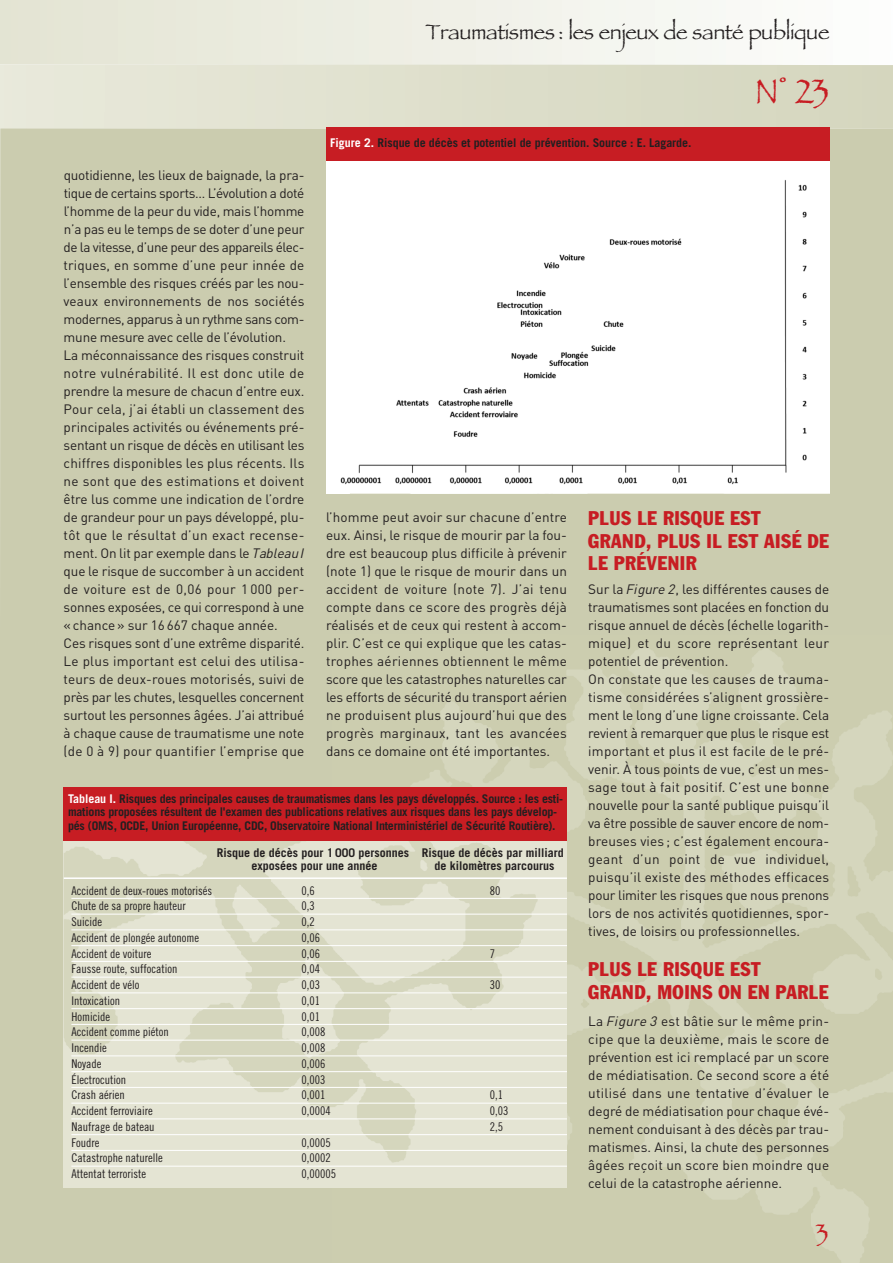
<style>
.page{position:relative;width:893px;height:1263px;background:#fff}
.page>*{position:absolute;margin:0;border:0;box-sizing:border-box;transform-origin:0 0}
.t1{font:36px "Papyrus";color:#c71d23}
.t2{font:27px "Papyrus";color:#c71d23}
.t3{font:21.75px "Papyrus";letter-spacing:-.02em;color:#231f20}
.t4{font:condensed 19.5px/22.5px "Franklin Gothic Std";letter-spacing:.025em;color:#c71d23}
.t5{font:13.5px/18px "DIN";color:#231f20}
.t6{font:700 12px/13.5px "Trade Gothic LT Std";letter-spacing:-.015em;color:#231f20}
.t7{font:12px "Trade Gothic LT Std Cn 18";color:#231f20}
.s1{color:#fff}
.s2{font-style:italic}
</style>
<div class="page">
<div style="left:1px;top:129px;width:892px;height:1134px;background:#cbccaf"></div>
<img style="left:331px;top:634px;width:562px;height:629px">
<svg style="left:0;top:0;width:719px;height:64px"></svg>
<svg style="left:0;top:64px;width:893px;height:65px;background:#deddcb"></svg>
<div style="left:326px;top:128px;width:503px;height:34px;background:#c71d23"></div>
<img style="left:326px;top:162px;width:503px;height:330px">
<div style="left:64px;top:816px;width:503px;height:371px;background:#e4e4d3"></div>
<img style="left:64px;top:840px;width:493px;height:326px">
<div style="left:64px;top:787px;width:503px;height:53px;background:#c71d23"></div>
<hr style="left:71px;top:898px;width:496px;height:1px;background:#fff">
<hr style="left:71px;top:914px;width:496px;height:1px;background:#fff">
<hr style="left:71px;top:929px;width:496px;height:1px;background:#fff">
<hr style="left:71px;top:945px;width:496px;height:1px;background:#fff">
<hr style="left:71px;top:961px;width:496px;height:1px;background:#fff">
<hr style="left:71px;top:977px;width:496px;height:1px;background:#fff">
<hr style="left:71px;top:992px;width:496px;height:1px;background:#fff">
<hr style="left:71px;top:1008px;width:496px;height:1px;background:#fff">
<hr style="left:71px;top:1024px;width:496px;height:1px;background:#fff">
<hr style="left:71px;top:1040px;width:496px;height:1px;background:#fff">
<hr style="left:71px;top:1055px;width:496px;height:1px;background:#fff">
<hr style="left:71px;top:1071px;width:496px;height:1px;background:#fff">
<hr style="left:71px;top:1087px;width:496px;height:1px;background:#fff">
<hr style="left:71px;top:1103px;width:496px;height:1px;background:#fff">
<hr style="left:71px;top:1118px;width:496px;height:1px;background:#fff">
<hr style="left:71px;top:1134px;width:496px;height:1px;background:#fff">
<hr style="left:71px;top:1150px;width:496px;height:1px;background:#fff">
<hr style="left:71px;top:1166px;width:496px;height:1px;background:#fff">
<hr style="left:64px;top:877px;width:503px;height:2px;background:#fff">
<svg style="left:0;top:101px;width:1px;height:1162px"></svg>
<h3 class="t3" style="left:426px;top:19px;width:406px">Traumatismes : les enjeux de santé publique</h3>
<h1 class="t1" style="left:755px;top:70px;width:76px">N° 23</h1>
<p class="t6" style="left:330px;top:137px;width:363px"><span class="s1">Figure 2.</span> Risque de décès et potentiel de prévention. Source : E. Lagarde.</p>
<p class="t5" style="left:64px;top:166px;width:242px">quotidienne, les lieux de baignade, la pra&shy;tique de certains sports… L’évolution a doté l’homme de la peur du vide, mais l’homme n’a pas eu le temps de se doter d’une peur de la vitesse, d’une peur des appareils élec&shy;triques, en somme d’une peur innée de l’ensemble des risques créés par les nou&shy;veaux environnements de nos sociétés modernes, apparus à un rythme sans com&shy;mune mesure avec celle de l’évolution.<br>La méconnaissance des risques construit notre vulnérabilité. Il est donc utile de prendre la mesure de chacun d’entre eux.<br>Pour cela, j’ai établi un classement des principales activités ou événements pré&shy;sentant un risque de décès en utilisant les chiffres disponibles les plus récents. Ils ne sont que des estimations et doivent être lus comme une indication de l’ordre de grandeur pour un pays développé, plu&shy;tôt que le résultat d’un exact recense&shy;ment. On lit par exemple dans le <span class="s2">TableauI </span>que le risque de succomber à un accident de voiture est de 0,06 pour 1 000 per&shy;sonnes exposées, ce qui correspond à une «chance» sur 16667 chaque année.<br>Ces risques sont d’une extrême disparité.<br>Le plus important est celui des utilisa&shy;teurs de deux-roues motorisés, suivi de près par les chutes, lesquelles concernent surtout les personnes âgées. J’ai attribué à chaque cause de traumatisme une note (de 0 à 9) pour quantifier l’emprise que</p>
<p class="t5" style="left:326px;top:508px;width:242px;text-align:justify">l’homme peut avoir sur chacune d’entre eux. Ainsi, le risque de mourir par la fou&shy;dre est beaucoup plus difficile à prévenir (note 1) que le risque de mourir dans un accident de voiture (note 7). J’ai tenu compte dans ce score des progrès déjà réalisés et de ceux qui restent à accom&shy;plir. C’est ce qui explique que les catas&shy;trophes aériennes obtiennent le même score que les catastrophes naturelles car les efforts de sécurité du transport aérien ne produisent plus aujourd’hui que des progrès marginaux, tant les avancées dans ce domaine ont été importantes.</p>
<p class="t6" style="left:68px;top:793px;width:497px"><span class="s1">Tableau I.</span> Risques des principales causes de traumatismes dans les pays développés. Source : les esti&shy;mations proposées résultent de l'examen des publications relatives aux risques dans les pays dévelop&shy;pés (OMS, OCDE, Union Européenne, CDC, Observatoire National Interministériel de Sécurité Routière).</p>
<p class="t6" style="left:252px;top:847px;width:314px;text-indent:-35px">Risque de décès pour 1000 personnes Risque de décès par milliard exposées pour une année</p>
<p class="t6" style="left:435px;top:860px;width:121px">de kilomètres parcourus</p>
<p class="t7" style="left:71px;top:886px;width:142px">Accident de deux-roues motorisés</p>
<p class="t7" style="left:302px;top:886px;width:15px">0,6</p>
<p class="t7" style="left:490px;top:886px;width:12px">80</p>
<p class="t7" style="left:71px;top:902px;width:116px">Chute de sa propre hauteur</p>
<p class="t7" style="left:302px;top:902px;width:15px">0,3</p>
<p class="t7" style="left:71px;top:917px;width:32px">Suicide</p>
<p class="t7" style="left:302px;top:917px;width:15px">0,2</p>
<p class="t7" style="left:71px;top:933px;width:129px">Accident de plongée autonome</p>
<p class="t7" style="left:302px;top:933px;width:20px">0,06</p>
<p class="t7" style="left:71px;top:949px;width:81px">Accident de voiture</p>
<p class="t7" style="left:302px;top:949px;width:20px">0,06</p>
<p class="t7" style="left:490px;top:949px;width:7px">7</p>
<p class="t7" style="left:71px;top:965px;width:107px">Fausse route, suffocation</p>
<p class="t7" style="left:302px;top:965px;width:20px">0,04</p>
<p class="t7" style="left:71px;top:980px;width:69px">Accident de vélo</p>
<p class="t7" style="left:302px;top:980px;width:20px">0,03</p>
<p class="t7" style="left:490px;top:980px;width:12px">30</p>
<p class="t7" style="left:71px;top:996px;width:50px">Intoxication</p>
<p class="t7" style="left:302px;top:996px;width:20px">0,01</p>
<p class="t7" style="left:71px;top:1012px;width:40px">Homicide</p>
<p class="t7" style="left:302px;top:1012px;width:20px">0,01</p>
<p class="t7" style="left:71px;top:1028px;width:99px">Accident comme piéton</p>
<p class="t7" style="left:302px;top:1028px;width:25px">0,008</p>
<p class="t7" style="left:71px;top:1043px;width:37px">Incendie</p>
<p class="t7" style="left:302px;top:1043px;width:25px">0,008</p>
<p class="t7" style="left:71px;top:1059px;width:31px">Noyade</p>
<p class="t7" style="left:302px;top:1059px;width:25px">0,006</p>
<p class="t7" style="left:71px;top:1075px;width:56px">Électrocution</p>
<p class="t7" style="left:302px;top:1075px;width:25px">0,003</p>
<p class="t7" style="left:71px;top:1091px;width:55px">Crash aérien</p>
<p class="t7" style="left:302px;top:1091px;width:25px">0,001</p>
<p class="t7" style="left:490px;top:1091px;width:15px">0,1</p>
<p class="t7" style="left:71px;top:1106px;width:83px">Accident ferroviaire</p>
<p class="t7" style="left:302px;top:1106px;width:31px">0,0004</p>
<p class="t7" style="left:490px;top:1106px;width:20px">0,03</p>
<p class="t7" style="left:71px;top:1122px;width:85px">Naufrage de bateau</p>
<p class="t7" style="left:490px;top:1122px;width:15px">2,5</p>
<p class="t7" style="left:71px;top:1138px;width:29px">Foudre</p>
<p class="t7" style="left:302px;top:1138px;width:31px">0,0005</p>
<p class="t7" style="left:71px;top:1154px;width:93px">Catastrophe naturelle</p>
<p class="t7" style="left:302px;top:1154px;width:31px">0,0002</p>
<p class="t7" style="left:71px;top:1169px;width:76px">Attentat terroriste</p>
<p class="t7" style="left:302px;top:1169px;width:36px">0,00005</p>
<h3 class="t4" style="left:588px;top:508px;width:242px">PLUS LE RISQUE EST<br>GRAND, PLUS IL EST AISÉ DE<br>LE PRÉVENIR</h3>
<p class="t5" style="left:588px;top:580px;width:242px">Sur la <span class="s2">Figure 2</span>, les différentes causes de traumatismes sont placées en fonction du risque annuel de décès (échelle logarith&shy;mique) et du score représentant leur potentiel de prévention.<br>On constate que les causes de trauma&shy;tisme considérées s’alignent grossière&shy;ment le long d’une ligne croissante. Cela revient à remarquer que plus le risque est important et plus il est facile de le pré&shy;venir. À tous points de vue, c’est un mes&shy;sage tout à fait positif. C’est une bonne nouvelle pour la santé publique puisqu’il va être possible de sauver encore de nom&shy;breuses vies ; c’est également encoura&shy;geant d’un point de vue individuel, puisqu’il existe des méthodes efficaces pour limiter les risques que nous prenons lors de nos activités quotidiennes, spor&shy;tives, de loisirs ou professionnelles.</p>
<h3 class="t4" style="left:588px;top:959px;width:242px">PLUS LE RISQUE EST<br>GRAND, MOINS ON EN PARLE</h3>
<p class="t5" style="left:588px;top:1012px;width:242px;text-align:justify">La <span class="s2">Figure 3</span> est bâtie sur le même prin&shy;cipe que la deuxième, mais le score de prévention est ici remplacé par un score de médiatisation. Ce second score a été utilisé dans une tentative d’évaluer le degré de médiatisation pour chaque évé&shy;nement conduisant à des décès par trau&shy;matismes. Ainsi, la chute des personnes âgées reçoit un score bien moindre que celui de la catastrophe aérienne.</p>
<h2 class="t2" style="left:816px;top:1217px;width:14px">3</h2>
</div>
